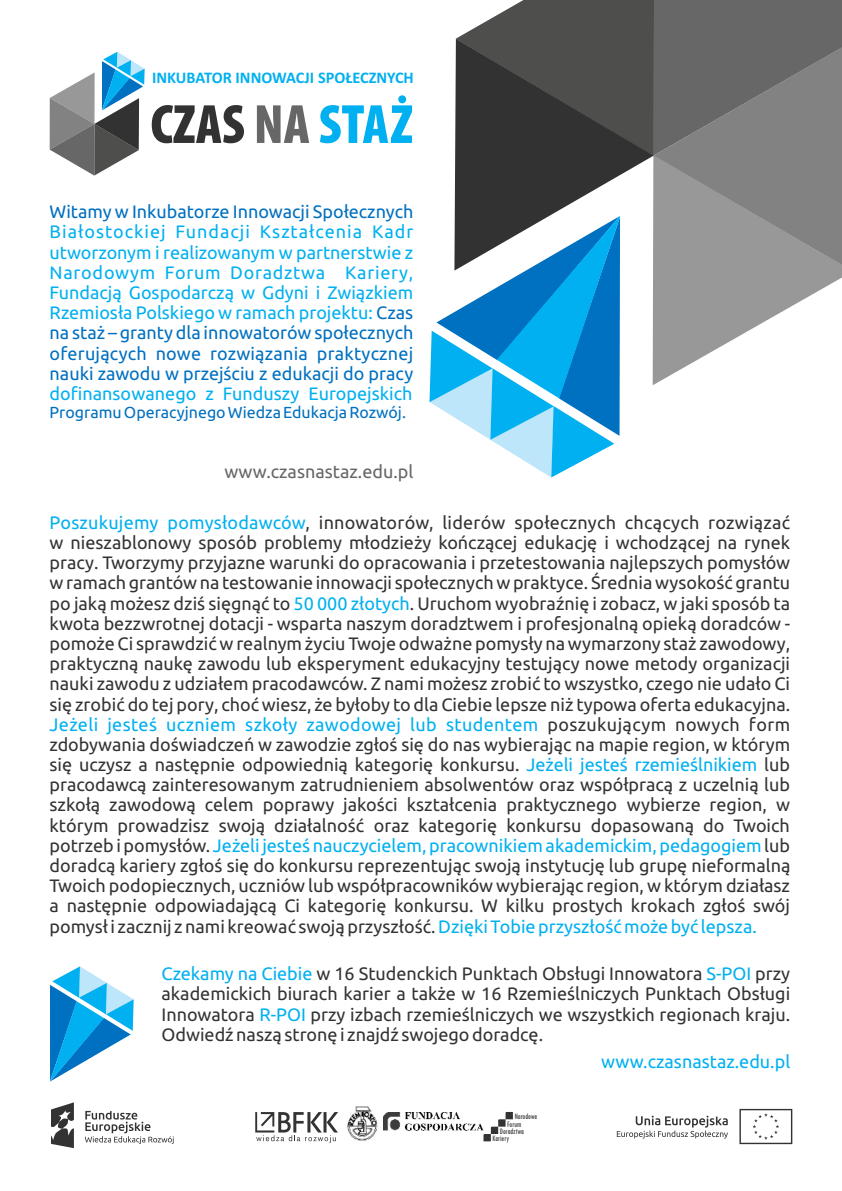
<style>
.page{position:relative;width:842px;height:1191px;background:#fff}
.page>*{position:absolute;margin:0;border:0;box-sizing:border-box;transform-origin:0 0}
.t1{font:18px/20.2px "Ubuntu";color:#333;text-align:justify}
.t2{font:18px/20.2px "Ubuntu";color:#00b0f0;text-align:justify}
.t3{font:18px "Ubuntu";color:#0070c0}
.t4{font:18px "Ubuntu";color:#666}
.t5{font:700 16.2px "Calibri";color:#00b0f0}
.t6{font:16px "Ubuntu";color:#0070c0}
.t7{font:condensed 8.8px/14.8px "Tw Cen";color:#333;scale:.88 1}
.t8{font:condensed 8.8px/14.8px "Tw Cen";color:#333;scale:.87 1}
.s1{color:#0070c0}
.s2{color:#00b0f0}
</style>
<div class="page">
<svg style="left:456px;top:0;width:386px;height:41px;background:#696969"></svg>
<svg style="left:653px;top:271px;width:189px;height:114px;fill:#989899"></svg>
<svg style="left:654px;top:41px;width:188px;height:230px;background:#808080"></svg>
<svg style="left:454px;top:39px;width:200px;height:232px;background:#575757"></svg>
<svg style="left:429px;top:216px;width:191px;height:261px"></svg>
<svg style="left:50px;top:52px;width:95px;height:124px"></svg>
<svg style="left:320px;top:95px;width:92px;height:48px"></svg>
<svg style="left:257px;top:105px;width:52px;height:38px"></svg>
<svg style="left:152px;top:105px;width:92px;height:38px"></svg>
<svg style="left:255px;top:1112px;width:83px;height:31px"></svg>
<svg style="left:483px;top:1112px;width:30px;height:29px"></svg>
<img style="left:347px;top:1106px;width:40px;height:35px">
<svg style="left:739px;top:1108px;width:53px;height:36px"></svg>
<svg style="left:617px;top:1115px;width:111px;height:23px"></svg>
<svg style="left:85px;top:1111px;width:89px;height:33px"></svg>
<svg style="left:51px;top:1102px;width:23px;height:46px"></svg>
<img style="left:384px;top:1112px;width:100px;height:18px">
<svg style="left:50px;top:966px;width:84px;height:115px"></svg>
<p class="t5" style="left:152px;top:71px;width:263px">INKUBATOR INNOWACJI SPOŁECZNYCH</p>
<p class="t3" style="left:50px;top:204px;width:365px">Witamy w Inkubatorze Innowacji Społecznych</p>
<p class="t2" style="left:50px;top:223px;width:365px">Białostockiej Fundacji Kształcenia Kadr utworzonym i realizowanym w partnerstwie z Narodowym Forum Doradztwa Kariery, Fundacją Gospodarczą w Gdyni i Związkiem Rzemiosła Polskiego w ramach projektu: <span class="s1">Czas na staż – granty dla innowatorów społecznych oferujących nowe rozwiązania praktycznej nauki zawodu w przejściu z edukacji do pracy</span></p>
<p class="t2" style="left:50px;top:384px;width:364px">dofinansowanego z Funduszy Europejskich</p>
<p class="t6" style="left:50px;top:406px;width:358px">Programu Operacyjnego Wiedza Edukacja Rozwój.</p>
<p class="t4" style="left:224px;top:464px;width:190px">www.czasnastaz.edu.pl</p>
<p class="t1" style="left:50px;top:513px;width:742px"><span class="s2">Poszukujemy pomysłodawców</span>, innowatorów, liderów społecznych chcących rozwiązać w nieszablonowy sposób problemy młodzieży kończącej edukację i wchodzącej na rynek pracy. Tworzymy przyjazne warunki do opracowania i przetestowania najlepszych pomysłów w ramach grantów na testowanie innowacji społecznych w praktyce. Średnia wysokość grantu po jaką możesz dziś sięgnąć to <span class="s2">50 000 złotych</span>. Uruchom wyobraźnię i zobacz, w jaki sposób ta kwota bezzwrotnej dotacji - wsparta naszym doradztwem i profesjonalną opieką doradców - pomoże Ci sprawdzić w realnym życiu Twoje odważne pomysły na wymarzony staż zawodowy, praktyczną naukę zawodu lub eksperyment edukacyjny testujący nowe metody organizacji nauki zawodu z udziałem pracodawców. Z nami możesz zrobić to wszystko, czego nie udało Ci się zrobić do tej pory, choć wiesz, że byłoby to dla Ciebie lepsze niż typowa oferta edukacyjna.<br><span class="s2">Jeżeli jesteś uczniem szkoły zawodowej lub studentem</span> poszukującym nowych form zdobywania doświadczeń w zawodzie zgłoś się do nas wybierając na mapie region, w którym się uczysz a następnie odpowiednią kategorię konkursu. <span class="s2">Jeżeli jesteś rzemieślnikiem</span> lub pracodawcą zainteresowanym zatrudnieniem absolwentów oraz współpracą z uczelnią lub szkołą zawodową celem poprawy jakości kształcenia praktycznego wybierze region, w którym prowadzisz swoją działalność oraz kategorię konkursu dopasowaną do Twoich potrzeb i pomysłów. <span class="s2">Jeżeli jesteś nauczycielem, pracownikiem akademickim, pedagogiem</span> lub doradcą kariery zgłoś się do konkursu reprezentując swoją instytucję lub grupę nieformalną Twoich podopiecznych, uczniów lub współpracowników wybierając region, w którym działasz a następnie odpowiadającą Ci kategorię konkursu. W kilku prostych krokach zgłoś swój pomysł i zacznij z nami kreować swoją przyszłość. <span class="s2">Dzięki Tobie przyszłość może być lepsza.</span></p>
<p class="t1" style="left:161px;top:964px;width:630px"><span class="s2">Czekamy na Ciebie</span> w 16 Studenckich Punktach Obsługi Innowatora <span class="s2">S-POI</span> przy akademickich biurach karier a także w 16 Rzemieślniczych Punktach Obsługi Innowatora <span class="s2">R-POI</span> przy izbach rzemieślniczych we wszystkich regionach kraju.<br>Odwiedź naszą stronę i znajdź swojego doradcę.</p>
<p class="t2" style="left:601px;top:1052px;width:190px">www.czasnastaz.edu.pl</p>
<p class="t7" style="left:500px;top:1109px;width:44px;text-indent:15px">Narodowe<br>Doradztwa</p>
<p class="t8" style="left:492px;top:1117px;width:35px;text-indent:15px">Forum<br>Kariery</p>
</div>
